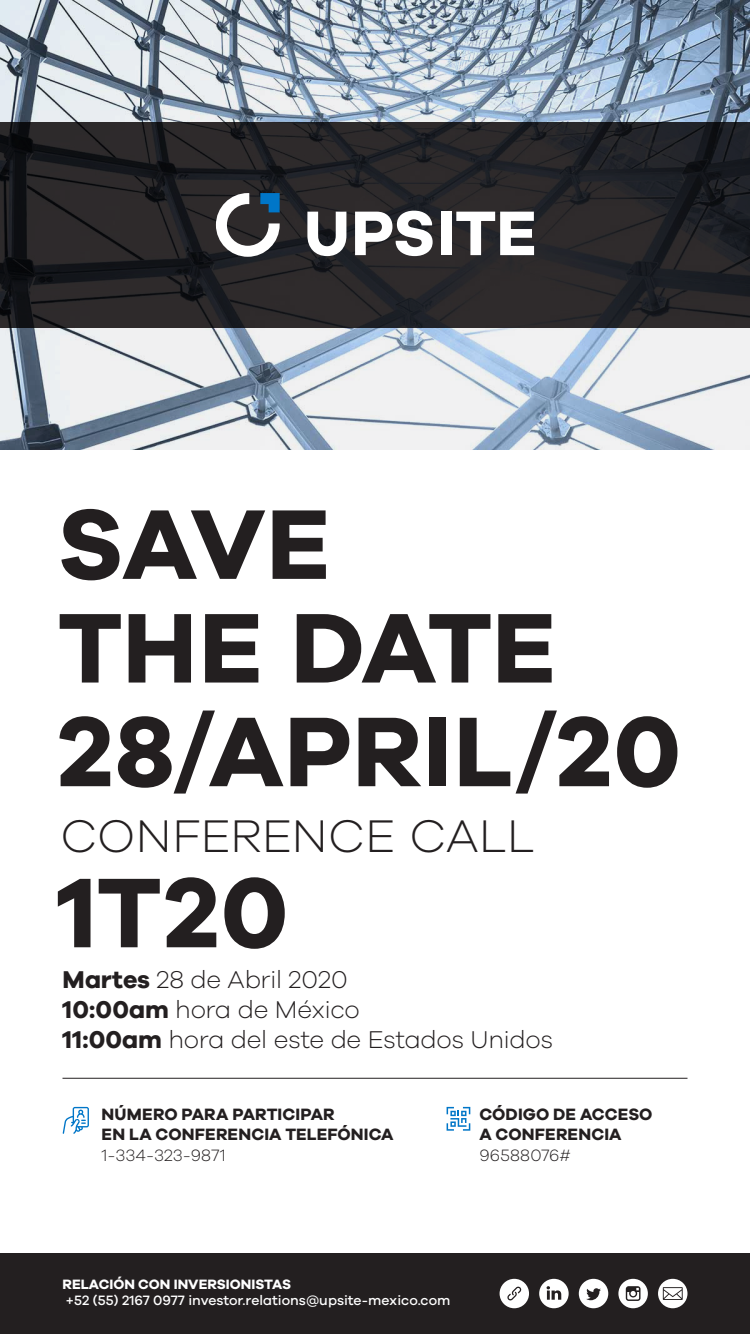
<style>
.page{position:relative;width:750px;height:1334px;background:#fff}
.page>*{position:absolute;margin:0;border:0;box-sizing:border-box;transform-origin:0 0}
.t1{font:700 102.1px/103.7px "Galano Grotesque";letter-spacing:.005em;color:#231f20}
.t2{font:300 47.2px "Galano Grotesque";letter-spacing:.005em;color:#231f20}
.t3{font:300 25.1px/30.1px "Galano Grotesque";letter-spacing:-.015em;color:#231f20}
.t4{font:700 16.9px/20.3px "Galano Grotesque";letter-spacing:.005em;color:#231f20}
.t5{font:300 16.9px "Galano Grotesque";letter-spacing:.01em;color:#231f20}
.t6{font:500 14px "Galano Grotesque";color:#fff}
.t7{font:700 14px "Galano Grotesque";color:#fff}
.s1{font-weight:700}
</style>
<div class="page">
<hr style="left:62px;top:1078px;width:626px;height:1px;background:#231f20">
<svg style="left:63px;top:1107px;width:26px;height:27px"></svg>
<svg style="left:447px;top:1107px;width:23px;height:24px"></svg>
<svg style="left:0;top:0;width:750px;height:450px"></svg>
<svg style="left:216px;top:193px;width:64px;height:64px"></svg>
<svg style="left:307px;top:212px;width:39px;height:44px"></svg>
<div style="left:441px;top:212px;width:10px;height:43px;background:#fff"></div>
<svg style="left:456px;top:212px;width:78px;height:43px"></svg>
<svg style="left:355px;top:211px;width:78px;height:45px"></svg>
<div style="left:0;top:1253px;width:750px;height:81px;background:#231f20"></div>
<svg style="left:618px;top:1279px;width:30px;height:29px"></svg>
<svg style="left:579px;top:1279px;width:29px;height:29px"></svg>
<svg style="left:500px;top:1279px;width:29px;height:29px"></svg>
<svg style="left:658px;top:1279px;width:30px;height:29px"></svg>
<svg style="left:539px;top:1279px;width:30px;height:29px"></svg>
<h1 class="t1" style="left:58px;top:489px;width:625px">SAVE<br>THE DATE<br>28/APRIL/20</h1>
<h2 class="t2" style="left:60px;top:808px;width:476px">CONFERENCE CALL</h2>
<h1 class="t1" style="left:58px;top:858px;width:232px">1T20</h1>
<p class="t3" style="left:63px;top:964px;width:492px"><span class="s1">Martes</span> 28 de Abril 2020<br><span class="s1">10:00am</span> hora de México<br><span class="s1">11:00am</span> hora del este de Estados Unidos</p>
<p class="t4" style="left:102px;top:1104px;width:293px">NÚMERO PARA PARTICIPAR<br>EN LA CONFERENCIA TELEFÓNICA</p>
<p class="t5" style="left:102px;top:1145px;width:126px">1-334-323-9871</p>
<p class="t4" style="left:479px;top:1104px;width:175px">CÓDIGO DE ACCESO<br>A CONFERENCIA</p>
<p class="t5" style="left:479px;top:1145px;width:93px">96588076#</p>
<p class="t7" style="left:62px;top:1275px;width:230px">RELACIÓN CON INVERSIONISTAS</p>
<p class="t6" style="left:66px;top:1292px;width:386px">+52 (55) 2167 0977 investor.relations@upsite-mexico.com</p>
</div>
